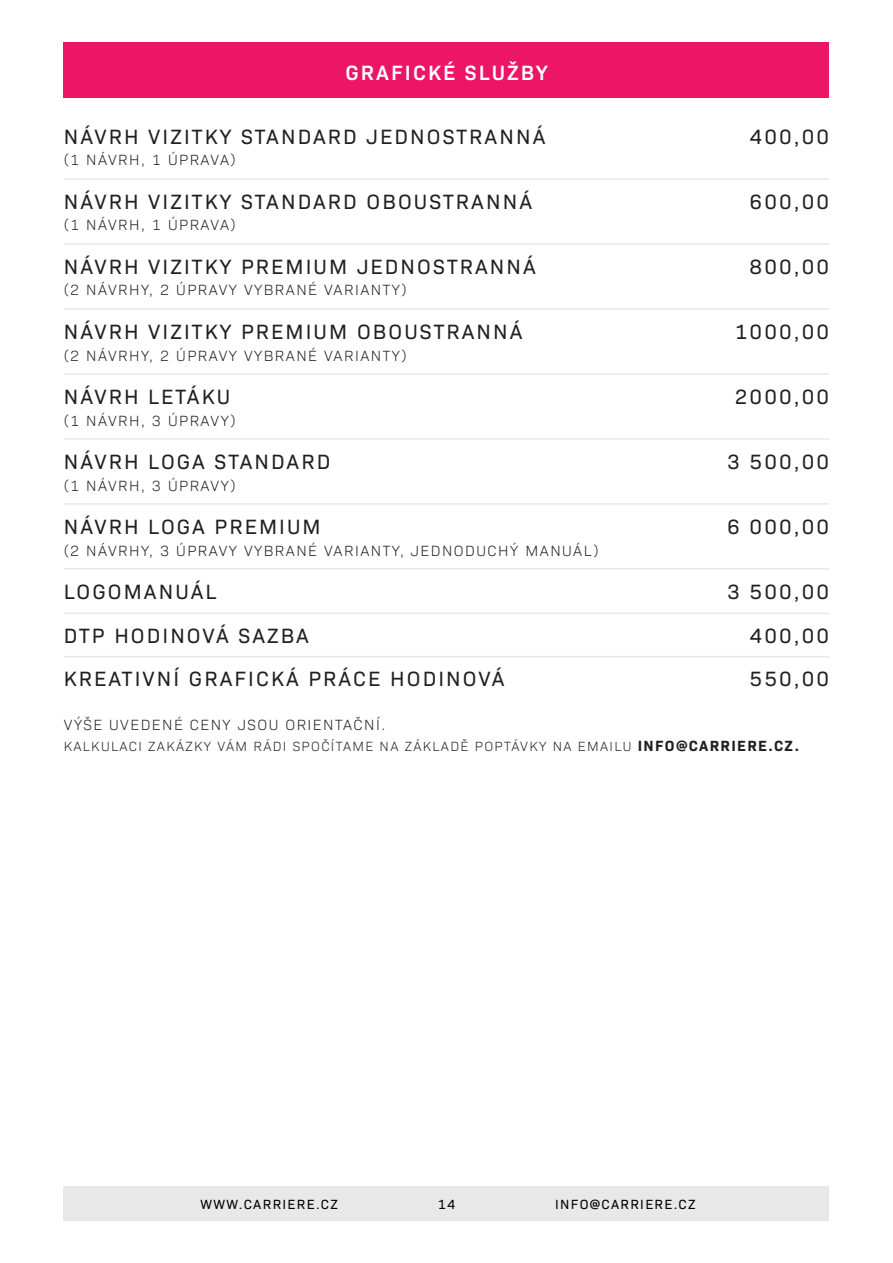
<style>
.page{position:relative;width:893px;height:1263px;background:#fff}
.page>*{position:absolute;margin:0;border:0;box-sizing:border-box;transform-origin:0 0}
.t1{font:21px/43.3px "Bio Sans";letter-spacing:.1em;color:#231f20}
.t2{font:600 21px "Bio Sans";letter-spacing:.1em;color:#fff}
.t3{font:300 15px "Bio Sans";letter-spacing:.1em;color:#231f20}
.t4{font:300 13.5px "Bio Sans";letter-spacing:.1em;color:#231f20}
.t5{font:13.5px "Bio Sans";letter-spacing:.1em;color:#000}
.s1{font-weight:700;font-size:15px}
</style>
<div class="page">
<div style="left:64px;top:43px;width:765px;height:55px;background:#ed1566"></div>
<hr style="left:64px;top:373px;width:765px;height:2px;background:#e8e8e8">
<hr style="left:64px;top:656px;width:765px;height:1px;background:#e8e8e8">
<hr style="left:64px;top:178px;width:765px;height:2px;background:#e8e8e8">
<hr style="left:64px;top:503px;width:765px;height:2px;background:#e8e8e8">
<hr style="left:64px;top:243px;width:765px;height:2px;background:#e8e8e8">
<hr style="left:64px;top:568px;width:765px;height:2px;background:#e8e8e8">
<hr style="left:64px;top:438px;width:765px;height:2px;background:#e8e8e8">
<hr style="left:64px;top:308px;width:765px;height:2px;background:#e8e8e8">
<hr style="left:64px;top:613px;width:765px;height:1px;background:#e8e8e8">
<div style="left:64px;top:1186px;width:765px;height:34px;background:#e8e8e8"></div>
<p class="t2" style="left:345px;top:57px;width:204px">GRAFICKÉ SLUŽBY</p>
<p class="t1" style="left:64px;top:113px;width:483px">NÁVRH VIZITKY STANDARD JEDNOSTRANNÁ</p>
<p class="t3" style="left:64px;top:149px;width:173px">(1 NÁVRH, 1 ÚPRAVA)</p>
<p class="t1" style="left:64px;top:178px;width:470px">NÁVRH VIZITKY STANDARD OBOUSTRANNÁ</p>
<p class="t3" style="left:64px;top:214px;width:173px">(1 NÁVRH, 1 ÚPRAVA)</p>
<p class="t1" style="left:64px;top:243px;width:473px">NÁVRH VIZITKY PREMIUM JEDNOSTRANNÁ</p>
<p class="t3" style="left:64px;top:279px;width:344px">(2 NÁVRHY, 2 ÚPRAVY VYBRANÉ VARIANTY)</p>
<p class="t1" style="left:64px;top:308px;width:460px">NÁVRH VIZITKY PREMIUM OBOUSTRANNÁ</p>
<p class="t3" style="left:64px;top:345px;width:344px">(2 NÁVRHY, 2 ÚPRAVY VYBRANÉ VARIANTY)</p>
<p class="t1" style="left:64px;top:373px;width:168px">NÁVRH LETÁKU</p>
<p class="t3" style="left:64px;top:410px;width:173px">(1 NÁVRH, 3 ÚPRAVY)</p>
<p class="t1" style="left:64px;top:438px;width:268px">NÁVRH LOGA STANDARD</p>
<p class="t3" style="left:64px;top:475px;width:173px">(1 NÁVRH, 3 ÚPRAVY)</p>
<p class="t1" style="left:64px;top:504px;width:258px">NÁVRH LOGA PREMIUM</p>
<p class="t3" style="left:64px;top:540px;width:536px">(2 NÁVRHY, 3 ÚPRAVY VYBRANÉ VARIANTY, JEDNODUCHÝ MANUÁL)</p>
<p class="t1" style="left:64px;top:569px;width:247px">LOGOMANUÁL<br>DTP HODINOVÁ SAZBA</p>
<p class="t1" style="left:64px;top:655px;width:442px">KREATIVNÍ GRAFICKÁ PRÁCE HODINOVÁ</p>
<p class="t3" style="left:64px;top:713px;width:323px">VÝŠE UVEDENÉ CENY JSOU ORIENTAČNÍ.</p>
<p class="t4" style="left:64px;top:737px;width:737px">KALKULACI ZAKÁZKY VÁM RÁDI SPOČÍTAME NA ZÁKLADĚ POPTÁVKY NA EMAILU <span class="s1">INFO@CARRIERE.CZ.</span></p>
<p class="t1" style="left:750px;top:113px;width:81px">400,00</p>
<p class="t1" style="left:750px;top:178px;width:81px">600,00</p>
<p class="t1" style="left:750px;top:243px;width:81px">800,00</p>
<p class="t1" style="left:735px;top:308px;width:96px">1000,00</p>
<p class="t1" style="left:735px;top:373px;width:96px">2000,00</p>
<p class="t1" style="left:727px;top:438px;width:103px">3 500,00</p>
<p class="t1" style="left:727px;top:504px;width:103px">6 000,00</p>
<p class="t1" style="left:750px;top:569px;width:81px;text-align:justify;text-indent:-22px">3 500,00<br>400,00<br>550,00</p>
<p class="t5" style="left:200px;top:1194px;width:139px">WWW.CARRIERE.CZ</p>
<p class="t5" style="left:438px;top:1194px;width:19px">14</p>
<p class="t5" style="left:555px;top:1194px;width:142px">INFO@CARRIERE.CZ</p>
</div>
